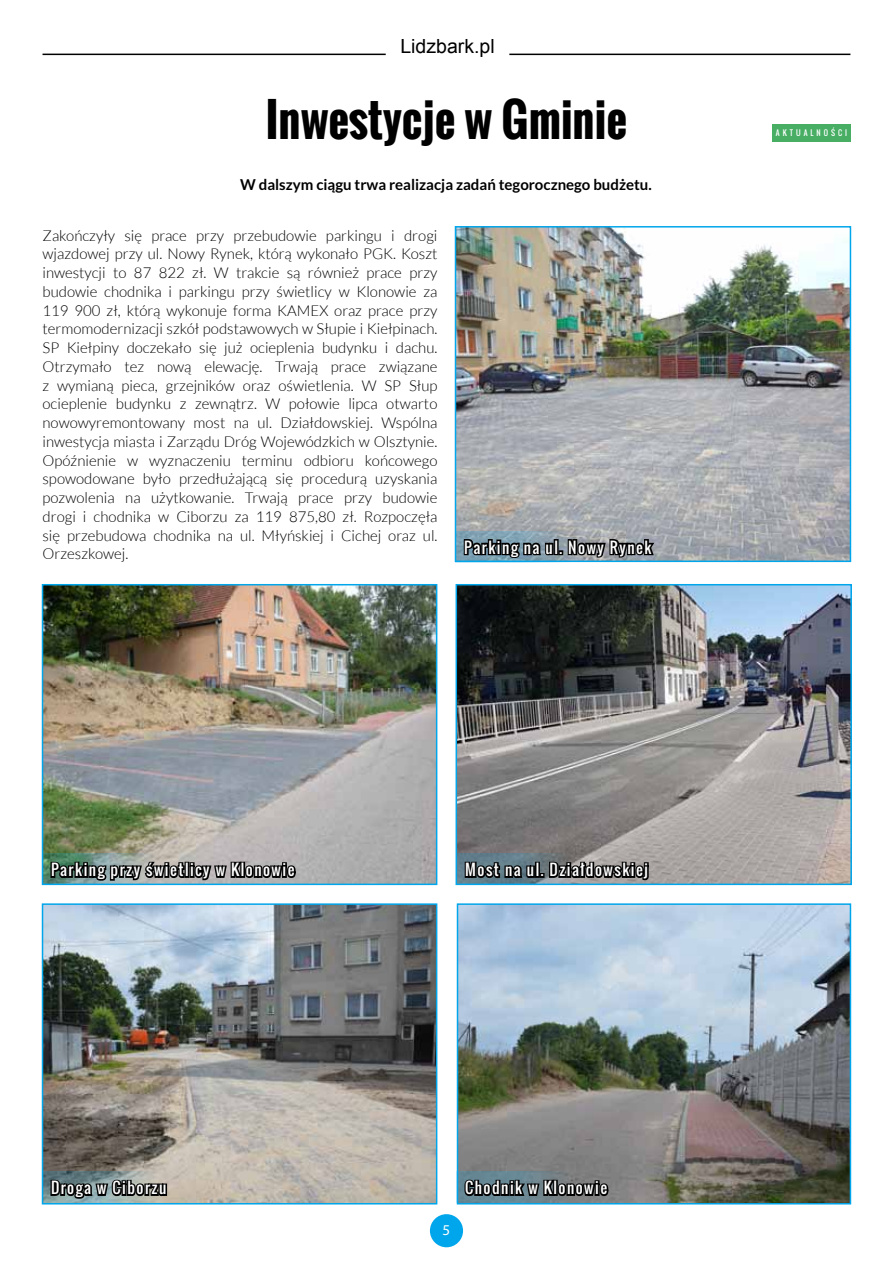
<style>
.page{position:relative;width:893px;height:1263px;background:#fff}
.page>*{position:absolute;margin:0;border:0;box-sizing:border-box;transform-origin:0 0}
.t1{font:700 45px "Oswald";color:#000}
.t2{font:19.5px "Arial";color:#000}
.t3{font:300 15px/18.8px "Lato";color:#000;text-align:justify}
.t4{font:15px "Oswald";letter-spacing:.1em;color:#fff}
.t5{font:700 15px "Lato";color:#000}
.t6{font:15px "Myriad Pro";color:#fff}
.t7{font:7.5px "Oswald";letter-spacing:.4em;color:#fff}
</style>
<div class="page">
<hr style="left:43px;top:54px;width:343px;height:1px;background:#000">
<hr style="left:509px;top:54px;width:341px;height:1px;background:#000">
<div style="left:430px;top:1214px;width:33px;height:33px;background:#00a6eb;border-radius:50%"></div>
<div style="left:772px;top:124px;width:79px;height:18px;background:#47ae64"></div>
<img style="left:460px;top:906px;width:388px;height:295px">
<div style="left:457px;top:903px;width:394px;height:301px;border:2px solid #00a6eb"></div>
<img style="left:45px;top:906px;width:389px;height:295px">
<div style="left:42px;top:903px;width:395px;height:301px;border:2px solid #00a6eb"></div>
<img style="left:459px;top:587px;width:390px;height:295px">
<div style="left:456px;top:584px;width:396px;height:301px;border:2px solid #00a6eb"></div>
<img style="left:45px;top:587px;width:389px;height:295px">
<div style="left:42px;top:584px;width:395px;height:301px;border:2px solid #00a6eb"></div>
<img style="left:458px;top:229px;width:390px;height:330px">
<div style="left:455px;top:226px;width:396px;height:336px;border:2px solid #00a6eb"></div>
<svg style="left:456px;top:531px;width:207px;height:31px"></svg>
<svg style="left:462px;top:528px;width:195px;height:62px"></svg>
<svg style="left:457px;top:853px;width:207px;height:32px"></svg>
<svg style="left:463px;top:833px;width:188px;height:53px;background:#656c6f"></svg>
<svg style="left:43px;top:853px;width:6px;height:32px"></svg>
<svg style="left:49px;top:850px;width:249px;height:63px"></svg>
<svg style="left:457px;top:1171px;width:207px;height:32px;background:#818586"></svg>
<svg style="left:462px;top:1168px;width:148px;height:37px;background:#4c5d64"></svg>
<svg style="left:43px;top:1171px;width:207px;height:32px;background:#bfb7ab"></svg>
<svg style="left:49px;top:1168px;width:120px;height:37px;background:#617070"></svg>
<h2 class="t2" style="left:400px;top:33px;width:96px">Lidzbark.pl</h2>
<h1 class="t1" style="left:266px;top:86px;width:363px">Inwestycje w Gminie</h1>
<p class="t5" style="left:240px;top:176px;width:413px">W dalszym ciągu trwa realizacja zadań tegorocznego budżetu.</p>
<p class="t3" style="left:43px;top:226px;width:396px">Zakończyły się prace przy przebudowie parkingu i drogi wjazdowej przy ul. Nowy Rynek, którą wykonało PGK. Koszt inwestycji to 87 822 zł. W trakcie są również prace przy budowie chodnika i parkingu przy świetlicy w Klonowie za 119 900 zł, którą wykonuje forma KAMEX oraz prace przy termomodernizacji szkół podstawowych w Słupie i Kiełpinach.<br>SP Kiełpiny doczekało się już ocieplenia budynku i dachu.<br>Otrzymało tez nową elewację. Trwają prace związane z wymianą pieca, grzejników oraz oświetlenia. W SP Słup ocieplenie budynku z zewnątrz. W połowie lipca otwarto nowowyremontowany most na ul. Działdowskiej. Wspólna inwestycja miasta i Zarządu Dróg Wojewódzkich w Olsztynie.<br>Opóźnienie w wyznaczeniu terminu odbioru końcowego spowodowane było przedłużającą się procedurą uzyskania pozwolenia na użytkowanie. Trwają prace przy budowie drogi i chodnika w Ciborzu za 119 875,80 zł. Rozpoczęła się przebudowa chodnika na ul. Młyńskiej i Cichej oraz ul.<br>Orzeszkowej.</p>
<p class="t4" style="left:464px;top:536px;width:189px">Parking na ul. Nowy Rynek</p>
<p class="t4" style="left:51px;top:859px;width:245px">Parking przy świetlicy w Klonowie</p>
<p class="t4" style="left:465px;top:859px;width:184px">Most na ul. Działdowskiej</p>
<p class="t4" style="left:51px;top:1177px;width:117px">Droga w Ciborzu</p>
<p class="t4" style="left:465px;top:1177px;width:144px">Chodnik w Klonowie</p>
<p class="t6" style="left:442px;top:1221px;width:9px">5</p>
<p class="t7" style="left:776px;top:128px;width:73px">AKTUALNOŚCI</p>
</div>
